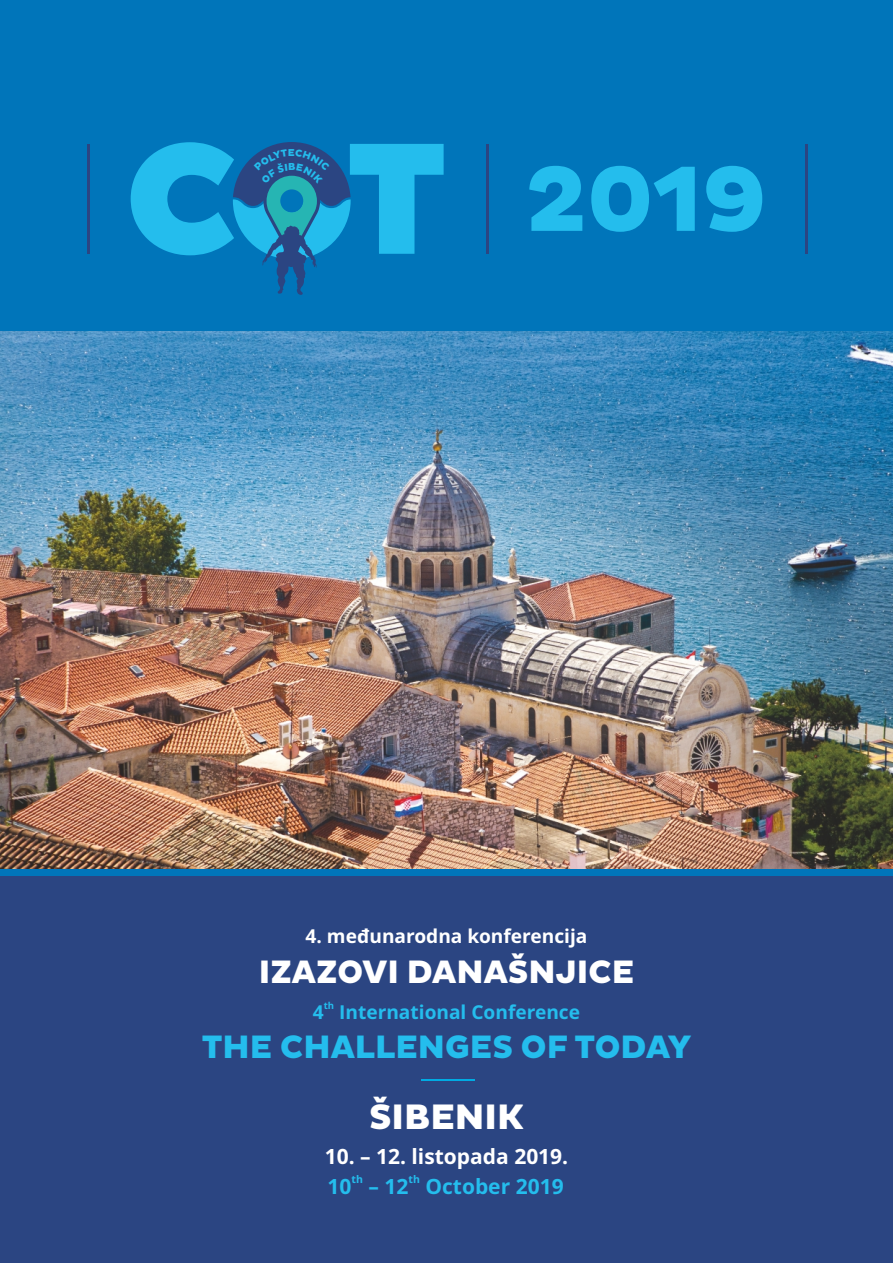
<style>
.page{position:relative;width:893px;height:1263px;background:#2b4582}
.page>*{position:absolute;margin:0;border:0;box-sizing:border-box;transform-origin:0 0}
.t1{font:800 94.35px "Pluto Sans";color:#24bded}
.t2{font:800 36px "Pluto Sans";color:#fff}
.t3{font:800 33px "Pluto Sans";color:#24bded}
.t4{font:800 33px "Pluto Sans";color:#fff}
.t5{font:700 21px "Open Sans";color:#fff}
.t6{font:700 21px "Open Sans";color:#24bded}
.t7{font:700 19.2px "Open Sans";color:#fff}
.t8{font:700 19.2px "Open Sans";color:#24bded}
.t9{font:700 10.5px "Open Sans";color:#24bded}
.t10{font:800 10.2px "Pluto Sans";color:#24bded}
.t11{font:700 9.6px "Open Sans";color:#24bded}
</style>
<div class="page">
<div style="left:0;top:0;width:893px;height:875px;background:#0075ba"></div>
<hr style="left:421px;top:1079px;width:53px;height:1px;background:#00abe3">
<hr style="left:88px;top:144px;width:2px;height:110px;background:#2b4582">
<hr style="left:486px;top:144px;width:3px;height:110px;background:#2b4582">
<hr style="left:805px;top:144px;width:3px;height:110px;background:#2b4582">
<img style="left:0;top:331px;width:893px;height:537px">
<svg style="left:131px;top:142px;width:313px;height:153px"></svg>
<p class="t10" style="left:288px;top:149px;width:8px">E</p>
<h1 class="t1" style="left:526px;top:160px;width:242px">2019</h1>
<p class="t7" style="left:306px;top:928px;width:283px">4. međunarodna konferencija</p>
<h3 class="t4" style="left:259px;top:958px;width:377px">IZAZOVI DANAŠNJICE</h3>
<p class="t11" style="left:324px;top:1002px;width:12px">th</p>
<p class="t8" style="left:313px;top:1004px;width:269px">4 International Conference</p>
<h3 class="t3" style="left:202px;top:1034px;width:491px">THE CHALLENGES OF TODAY</h3>
<h2 class="t2" style="left:369px;top:1102px;width:156px">ŠIBENIK</h2>
<p class="t5" style="left:325px;top:1147px;width:245px">10. – 12. listopada 2019.</p>
<p class="t9" style="left:352px;top:1175px;width:13px">th</p>
<p class="t9" style="left:408px;top:1175px;width:13px">th</p>
<p class="t6" style="left:328px;top:1178px;width:238px">10 – 12 October 2019</p>
</div>
